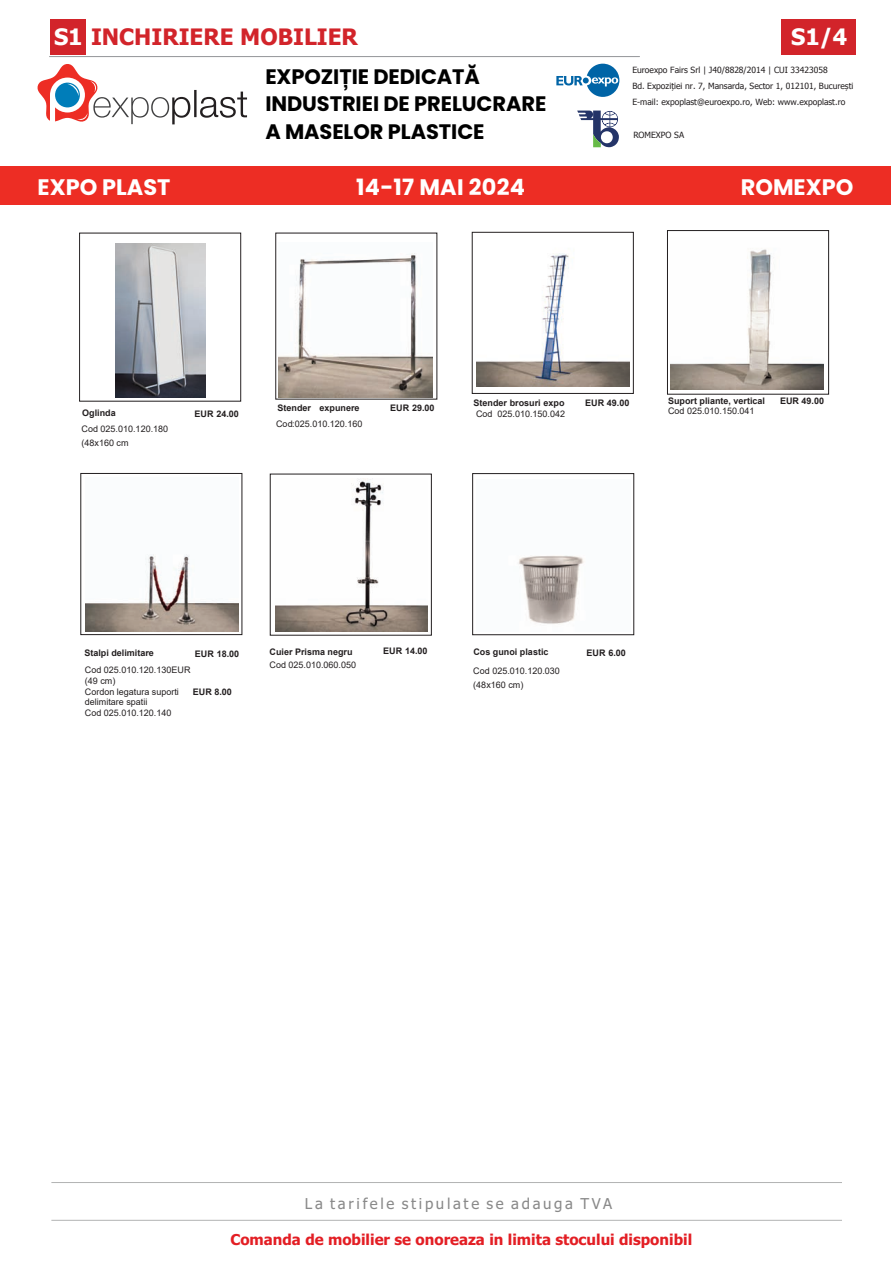
<style>
.page{position:relative;width:893px;height:1263px;background:#fff}
.page>*{position:absolute;margin:0;border:0;box-sizing:border-box;transform-origin:0 0}
.t1{font:700 22.5px "Poppins";color:#fff}
.t2{font:700 22.5px "Tahoma";color:#d2242a}
.t3{font:700 22.5px "Tahoma";color:#fff}
.t4{font:700 21px/27.5px "Poppins";letter-spacing:-.005em;color:#000}
.t5{font:700 15px "Tahoma";color:#e31e24}
.t6{font:15px "Tahoma";letter-spacing:.18em;color:#898989}
.t7{font:9px/10.8px "Arial";color:#231f20}
.t8{font:700 9px "Arial";color:#231f20}
.t9{font:700 9px "Arial";color:#231f20}
.t10{font:8.55px/16.4px "Tahoma";color:#231f20}
.s1{color:#fff}
.s2{font-style:inherit}
.s3{font-weight:700}
</style>
<div class="page">
<hr style="left:51px;top:1220px;width:791px;height:1px;background:#b2b3b3">
<hr style="left:51px;top:1182px;width:791px;height:1px;background:#b2b3b3">
<hr style="left:50px;top:56px;width:589px;height:1px;background:#939598">
<div style="left:50px;top:19px;width:36px;height:36px;background:#d2242a"></div>
<div style="left:782px;top:19px;width:74px;height:36px;background:#d2242a"></div>
<div style="left:472px;top:473px;width:162px;height:162px;border:1px solid #231f20"></div>
<div style="left:81px;top:473px;width:161px;height:162px;border:1px solid #231f20"></div>
<svg style="left:275px;top:240px;width:159px;height:160px"></svg>
<div style="left:472px;top:232px;width:162px;height:162px;border:1px solid #231f20"></div>
<div style="left:667px;top:230px;width:162px;height:164px;border:1px solid #231f20"></div>
<div style="left:270px;top:474px;width:162px;height:161px;border:1px solid #231f20"></div>
<img style="left:279px;top:243px;width:154px;height:154px">
<img style="left:476px;top:253px;width:153px;height:133px">
<img style="left:671px;top:249px;width:152px;height:140px">
<img style="left:85px;top:554px;width:154px;height:77px">
<img style="left:275px;top:478px;width:152px;height:153px">
<img style="left:518px;top:555px;width:66px;height:69px">
<div style="left:79px;top:233px;width:162px;height:168px;border:1px solid #231f20"></div>
<img style="left:116px;top:243px;width:90px;height:155px">
<div style="left:0;top:166px;width:891px;height:39px;background:#ed2d24"></div>
<svg style="left:556px;top:64px;width:63px;height:33px"></svg>
<svg style="left:577px;top:111px;width:42px;height:36px"></svg>
<svg style="left:38px;top:64px;width:209px;height:60px"></svg>
<h1 class="t2" style="left:54px;top:21px;width:305px"><span class="s1">S1</span> INCHIRIERE MOBILIER</h1>
<h1 class="t3" style="left:791px;top:21px;width:57px">S1/<span class="s2">4</span></h1>
<h1 class="t1" style="left:38px;top:174px;width:134px">EXPO PLAST</h1>
<h2 class="t4" style="left:265px;top:63px;width:282px">EXPOZIȚIE DEDICATĂ<br>INDUSTRIEI DE PRELUCRARE<br>A MASELOR PLASTICE</h2>
<h1 class="t1" style="left:356px;top:174px;width:170px">14-17 MAI 2024</h1>
<h1 class="t1" style="left:741px;top:174px;width:114px">ROMEXPO</h1>
<p class="t10" style="left:632px;top:61px;width:223px">Euroexpo Fairs Srl | J40/8828/2014 | CUI 33423058<br>Bd. Expoziției nr. 7, Mansarda, Sector 1, 012101, București<br>E-mail: expoplast@euroexpo.ro, Web: www.expoplast.ro</p>
<p class="t10" style="left:633px;top:126px;width:52px">ROMEXPO SA</p>
<p class="t8" style="left:82px;top:407px;width:35px">Oglinda</p>
<p class="t7" style="left:82px;top:421px;width:88px;line-height:14.5px">Cod 025.010.120.180 (48x160 cm</p>
<p class="t9" style="left:195px;top:408px;width:46px">EUR <span class="s2">24</span>.00</p>
<p class="t8" style="left:278px;top:402px;width:84px">St<span class="s2">e</span>nder expunere</p>
<p class="t9" style="left:390px;top:402px;width:46px">EUR <span class="s2">29</span>.00</p>
<p class="t7" style="left:276px;top:418px;width:88px">Cod:025.010.120.160</p>
<p class="t7" style="left:473px;top:397px;width:93px"><span class="s3">S</span><span class="s3">tender brosuri expo<br></span>Cod 025.010.150.042</p>
<p class="t9" style="left:585px;top:396px;width:46px">EUR <span class="s2">49</span>.00</p>
<p class="t8" style="left:668px;top:394px;width:99px">Suport pliante, vertical</p>
<p class="t8" style="left:780px;top:394px;width:46px">EUR 49.00</p>
<p class="t7" style="left:668px;top:406px;width:88px">Cod 025.010.150.041</p>
<p class="t9" style="left:383px;top:644px;width:46px">EUR <span class="s2">14.</span>00</p>
<p class="t8" style="left:270px;top:645px;width:85px">Cuier Prisma negru</p>
<p class="t7" style="left:269px;top:659px;width:88px">Cod 025.010.060.050</p>
<p class="t8" style="left:84px;top:647px;width:71px">Stalpi delimitare</p>
<p class="t9" style="left:195px;top:648px;width:46px">EUR <span class="s2">18</span>.00</p>
<p class="t8" style="left:473px;top:646px;width:77px">Cos gunoi plastic</p>
<p class="t7" style="left:473px;top:664px;width:88px;line-height:13.5px">Cod 025.010.120.030 (48x160 cm)</p>
<p class="t7" style="left:85px;top:664px;width:107px">Cod 025.010.120.130<span class="s2">EUR </span>(49 cm)<br>Cordon legatura sup<span class="s2">orti</span></p>
<p class="t9" style="left:193px;top:685px;width:41px">EUR 8.00</p>
<p class="t7" style="left:85px;top:697px;width:88px"><span class="s2">delimitare</span> spatii<br>Cod 025.010.120.140</p>
<p class="t9" style="left:587px;top:647px;width:41px">EUR <span class="s2">6</span>.00</p>
<h3 class="t6" style="left:305px;top:1198px;width:309px">La tarifele stipulate se adauga TVA</h3>
<h3 class="t5" style="left:230px;top:1234px;width:463px">Comanda de mobilier se onoreaza in limita stocului disponibil</h3>
</div>
